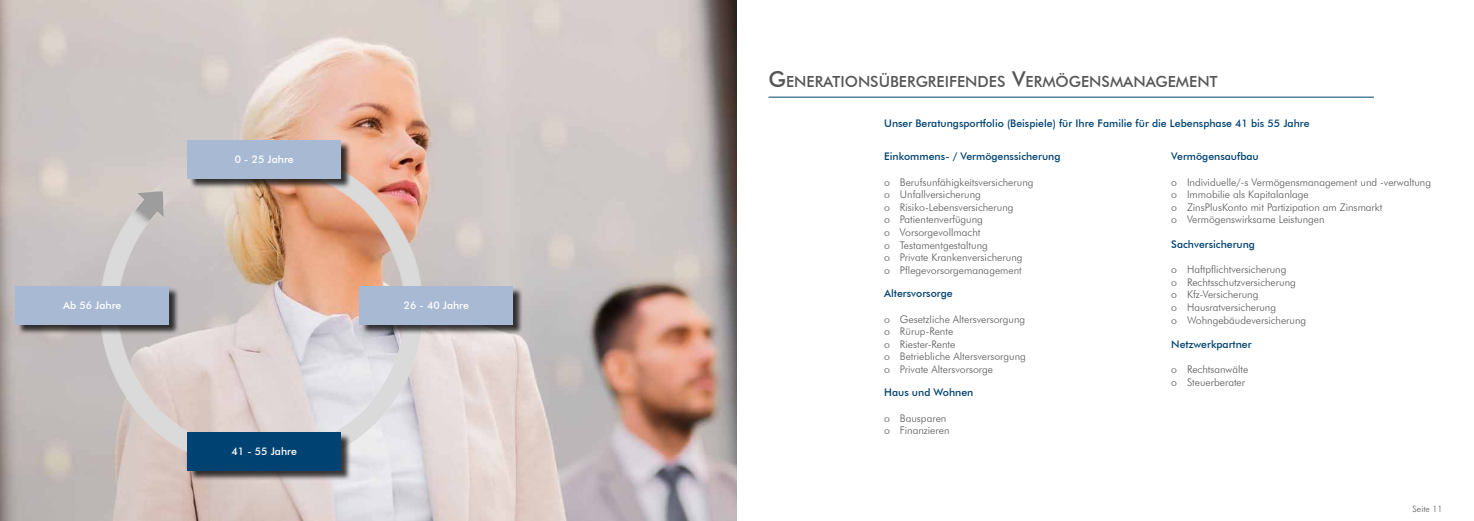
<style>
.page{position:relative;width:1474px;height:521px;background:#fff}
.page>*{position:absolute;margin:0;border:0;box-sizing:border-box;transform-origin:0 0}
.t1{font:500 15.31px "Futura BT";color:#565655}
.t2{font:300 10.5px/12.6px "Futura BT";color:#565655}
.t3{font:500 10.5px "Futura BT";color:#004272}
.t4{font:500 10.5px "Futura BT";color:#fff}
.t5{font:300 8.75px "Futura BT";color:#565655}
.s1{font-size:21.88px}
</style>
<div class="page">
<img style="left:0;top:0;width:737px;height:521px">
<hr style="left:768px;top:97px;width:605px;height:1px;background:#004272">
<img style="left:87px;top:140px;width:343px;height:330px">
<div style="left:189px;top:141px;width:162px;height:48px;background:#000;opacity:.75"></div>
<div style="left:188px;top:140px;width:153px;height:38px;background:#a8b9d3"></div>
<div style="left:361px;top:287px;width:162px;height:48px;background:#000;opacity:.75"></div>
<div style="left:360px;top:286px;width:153px;height:38px;background:#a8b9d3"></div>
<div style="left:189px;top:433px;width:162px;height:48px;background:#000;opacity:.75"></div>
<div style="left:188px;top:432px;width:153px;height:38px;background:#004272"></div>
<div style="left:17px;top:287px;width:163px;height:48px;background:#000;opacity:.75"></div>
<div style="left:16px;top:286px;width:153px;height:38px;background:#a8b9d3"></div>
<p class="t4" style="left:63px;top:299px;width:60px">Ab 56 Jahre</p>
<p class="t4" style="left:235px;top:153px;width:60px">0 - 25 Jahre</p>
<p class="t4" style="left:232px;top:445px;width:67px">41 - 55 Jahre</p>
<p class="t4" style="left:404px;top:299px;width:67px">26 - 40 Jahre</p>
<h1 class="t1" style="left:768px;top:73px;width:450px"><span class="s1">G</span>ENERATIONSÜBERGREIFENDES <span class="s1">V</span>ERMÖGENSMANAGEMENT</h1>
<p class="t3" style="left:884px;top:117px;width:427px">Unser Beratungsportfolio (Beispiele) für Ihre Familie für die Lebensphase 41 bis 55 Jahre</p>
<p class="t3" style="left:884px;top:150px;width:178px">Einkommens- / Vermögenssicherung</p>
<p class="t2" style="left:884px;top:176px;width:151px">o Berufsunfähigkeitsversicherung o Unfallversicherung<br>o Risiko-Lebensversicherung<br>o Patientenverfügung<br>o Vorsorgevollmacht<br>o Testamentgestaltung<br>o Private Krankenversicherung<br>o Pflegevorsorgemanagement</p>
<p class="t3" style="left:884px;top:287px;width:70px">Altersvorsorge</p>
<p class="t2" style="left:884px;top:312px;width:143px">o Gesetzliche Altersversorgung o Rürup-Rente<br>o Riester-Rente<br>o Betriebliche Altersversorgung o Private Altersvorsorge</p>
<p class="t3" style="left:884px;top:386px;width:91px">Haus und Wohnen</p>
<p class="t2" style="left:884px;top:411px;width:67px">o Bausparen o Finanzieren</p>
<p class="t3" style="left:1171px;top:150px;width:89px">Vermögensaufbau</p>
<p class="t2" style="left:1171px;top:176px;width:261px">o Individuelle/-s Vermögensmanagement und -verwaltung o Immobilie als Kapitalanlage<br>o ZinsPlusKonto mit Partizipation am Zinsmarkt<br>o Vermögenswirksame Leistungen</p>
<p class="t3" style="left:1171px;top:238px;width:85px">Sachversicherung</p>
<p class="t2" style="left:1171px;top:263px;width:136px">o Haftpflichtversicherung<br>o Rechtsschutzversicherung<br>o Kfz-Versicherung<br>o Hausratversicherung<br>o Wohngebäudeversicherung</p>
<p class="t3" style="left:1171px;top:338px;width:82px">Netzwerkpartner</p>
<p class="t2" style="left:1171px;top:363px;width:79px">o Rechtsanwälte o Steuerberater</p>
<p class="t5" style="left:1412px;top:504px;width:31px">Seite 11</p>
</div>
